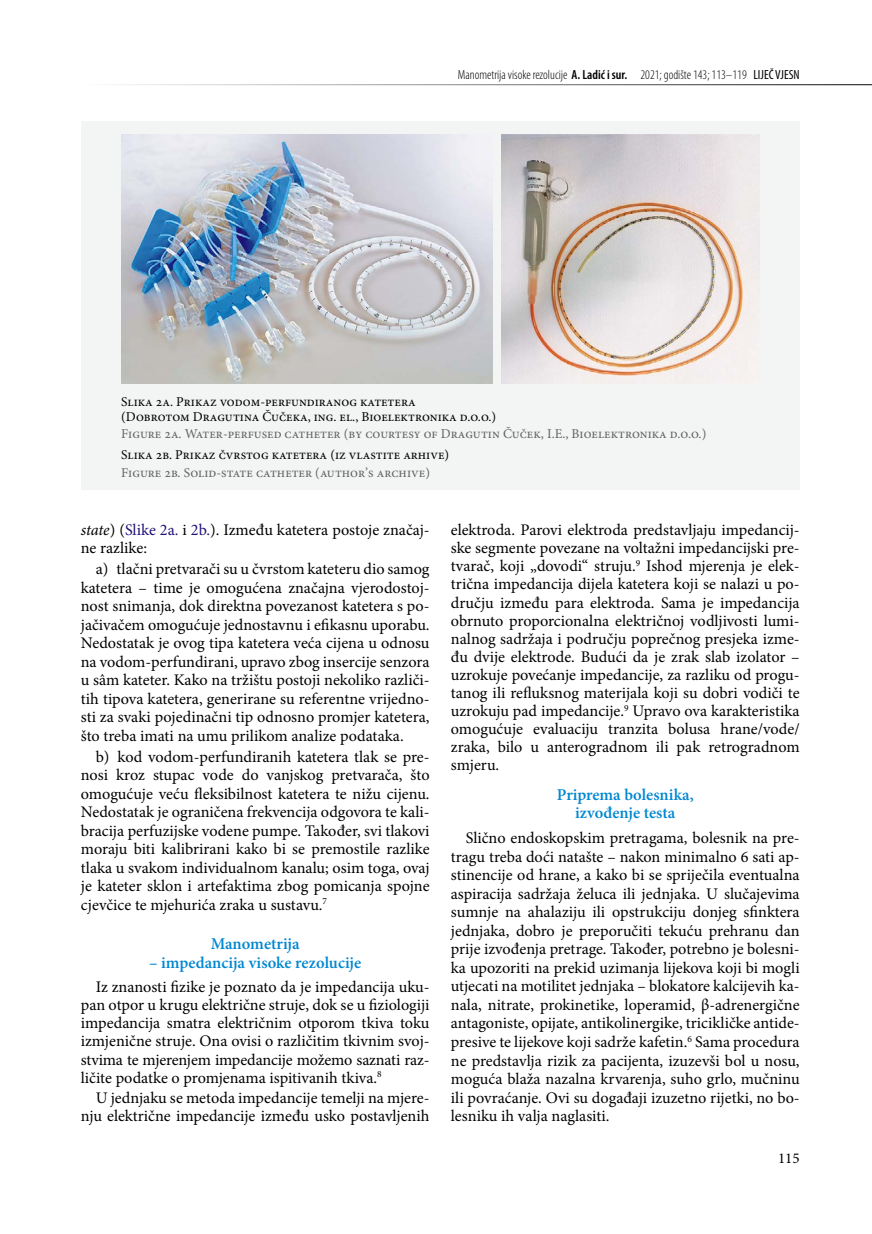
<style>
.page{position:relative;width:872px;height:1234px;background:#fff}
.page>*{position:absolute;margin:0;border:0;box-sizing:border-box;transform-origin:0 0}
.t1{font:600 16.5px/18.1px "Minion Pro";color:#0087d1;text-align:center}
.t2{font:16.2px/18.5px "Minion Pro";color:#000;text-align:justify}
.t3{font:15px "Minion Pro";color:#000}
.t4{font:13.5px/15px "Minion Pro";color:#000}
.t5{font:13.5px "Minion Pro";color:#646365}
.t6{font:300 condensed 13.2px "Myriad Pro";color:#000}
.s1{font-weight:600}
.s2{font-weight:400}
.s3{font-style:italic}
.s4{color:#231177}
</style>
<div class="page">
<hr style="left:81px;top:84px;width:791px;height:1px;background:#000">
<div style="left:81px;top:121px;width:718px;height:368px;background:#f3f4f4"></div>
<img style="left:121px;top:134px;width:372px;height:249px">
<img style="left:501px;top:134px;width:258px;height:249px">
<p class="t6" style="left:458px;top:67px;width:343px">Manometrija visoke rezolucije <span class="s1">A. Ladić i sur.</span> 2021; godište 143; 113–119 <span class="s2">LIJEČ VJESN</span></p>
<p class="t4" style="left:121px;top:394px;width:376px">Slika 2a. Prikaz vodom-perfundiranog katetera<br>(Dobrotom Dragutina Čučeka, ing. el., Bioelektronika d.o.o.)</p>
<p class="t5" style="left:121px;top:424px;width:586px">Figure 2a. Water-perfused catheter (by courtesy of Dragutin Čuček, I.E., Bioelektronika d.o.o.)</p>
<p class="t4" style="left:121px;top:447px;width:329px">Slika 2b. Prikaz čvrstog katetera (iz vlastite arhive)</p>
<p class="t5" style="left:121px;top:463px;width:310px">Figure 2b. Solid-state catheter (author’s archive)</p>
<p class="t2" style="left:81px;top:521px;width:350px;line-height:18px"><span class="s3">state</span>) (<span class="s4">Slike 2a.</span> i <span class="s4">2b.</span>). Između katetera postoje značaj&shy;ne razlike:</p>
<p class="t2" style="left:81px;top:559px;width:350px;text-indent:15px">a) tlačni pretvarači su u čvrstom kateteru dio samog katetera – time je omogućena značajna vjerodostoj&shy;nost snimanja, dok direktna povezanost katetera s po&shy;jačivačem omogućuje jednostavnu i efikasnu uporabu.<br>Nedostatak je ovog tipa katetera veća cijena u odnosu na vodom-perfundirani, upravo zbog insercije senzora u sâm kateter. Kako na tržištu postoji nekoliko različi&shy;tih tipova katetera, generirane su referentne vrijedno&shy;sti za svaki pojedinačni tip odnosno promjer katetera, što treba imati na umu prilikom analize podataka.</p>
<p class="t2" style="left:81px;top:747px;width:351px;text-indent:15px">b) kod vodom-perfundiranih katetera tlak se pre&shy;nosi kroz stupac vode do vanjskog pretvarača, što omogućuje veću fleksibilnost katetera te nižu cijenu.<br>Nedostatak je ograničena frekvencija odgovora te kali&shy;bracija perfuzijske vodene pumpe. Također, svi tlakovi moraju biti kalibrirani kako bi se premostile razlike tlaka u svakom individualnom kanalu; osim toga, ovaj je kateter sklon i artefaktima zbog pomicanja spojne cjevčice te mjehurića zraka u sustavu.<sup>7</sup></p>
<p class="t1" style="left:211px;top:934px;width:90px">Manometrija</p>
<p class="t1" style="left:149px;top:952px;width:214px">– impedancija visoke rezolucije</p>
<p class="t2" style="left:81px;top:978px;width:350px;line-height:18px;text-indent:15px">Iz znanosti fizike je poznato da je impedancija uku&shy;pan otpor u krugu električne struje, dok se u fiziologiji impedancija smatra električnim otporom tkiva toku izmjenične struje. Ona ovisi o različitim tkivnim svoj&shy;stvima te mjerenjem impedancije možemo saznati raz&shy;ličite podatke o promjenama ispitivanih tkiva.<sup>8</sup></p>
<p class="t2" style="left:81px;top:1088px;width:350px;line-height:18px;text-align:right">U jednjaku se metoda impedancije temelji na mjere&shy;nju električne impedancije između usko postavljenih</p>
<p class="t2" style="left:451px;top:521px;width:350px">elektroda. Parovi elektroda predstavljaju impedancij&shy;ske segmente povezane na voltažni impedancijski pre&shy;tvarač, koji „dovodi“ struju.<sup>9</sup> Ishod mjerenja je elek&shy;trična impedancija dijela katetera koji se nalazi u po&shy;dručju između para elektroda. Sama je impedancija obrnuto proporcionalna električnoj vodljivosti lumi&shy;nalnog sadržaja i području poprečnog presjeka izme&shy;đu dvije elektrode. Budući da je zrak slab izolator – uzrokuje povećanje impedancije, za razliku od progu&shy;tanog ili refluksnog materijala koji su dobri vodiči te uzrokuju pad impedancije.<sup>9</sup> Upravo ova karakteristika omogućuje evaluaciju tranzita bolusa hrane/vode/ zraka, bilo u anterogradnom ili pak retrogradnom smjeru.</p>
<p class="t1" style="left:557px;top:785px;width:138px">Priprema bolesnika, izvođenje testa</p>
<p class="t2" style="left:451px;top:828px;width:350px;text-indent:15px">Slično endoskopskim pretragama, bolesnik na pre&shy;tragu treba doći natašte – nakon minimalno 6 sati ap&shy;stinencije od hrane, a kako bi se spriječila eventualna aspiracija sadržaja želuca ili jednjaka. U slučajevima sumnje na ahalaziju ili opstrukciju donjeg sfinktera jednjaka, dobro je preporučiti tekuću prehranu dan prije izvođenja pretrage. Također, potrebno je bolesni&shy;ka upozoriti na prekid uzimanja lijekova koji bi mogli utjecati na motilitet jednjaka – blokatore kalcijevih ka&shy;nala, nitrate, prokinetike, loperamid, β-adrenergične antagoniste, opijate, antikolinergike, tricikličke antide&shy;presive te lijekove koji sadrže kafetin.<sup>6</sup> Sama procedura ne predstavlja rizik za pacijenta, izuzevši bol u nosu, moguća blaža nazalna krvarenja, suho grlo, mučninu ili povraćanje. Ovi su događaji izuzetno rijetki, no bo&shy;lesniku ih valja naglasiti.</p>
<p class="t3" style="left:778px;top:1147px;width:23px">115</p>
</div>
